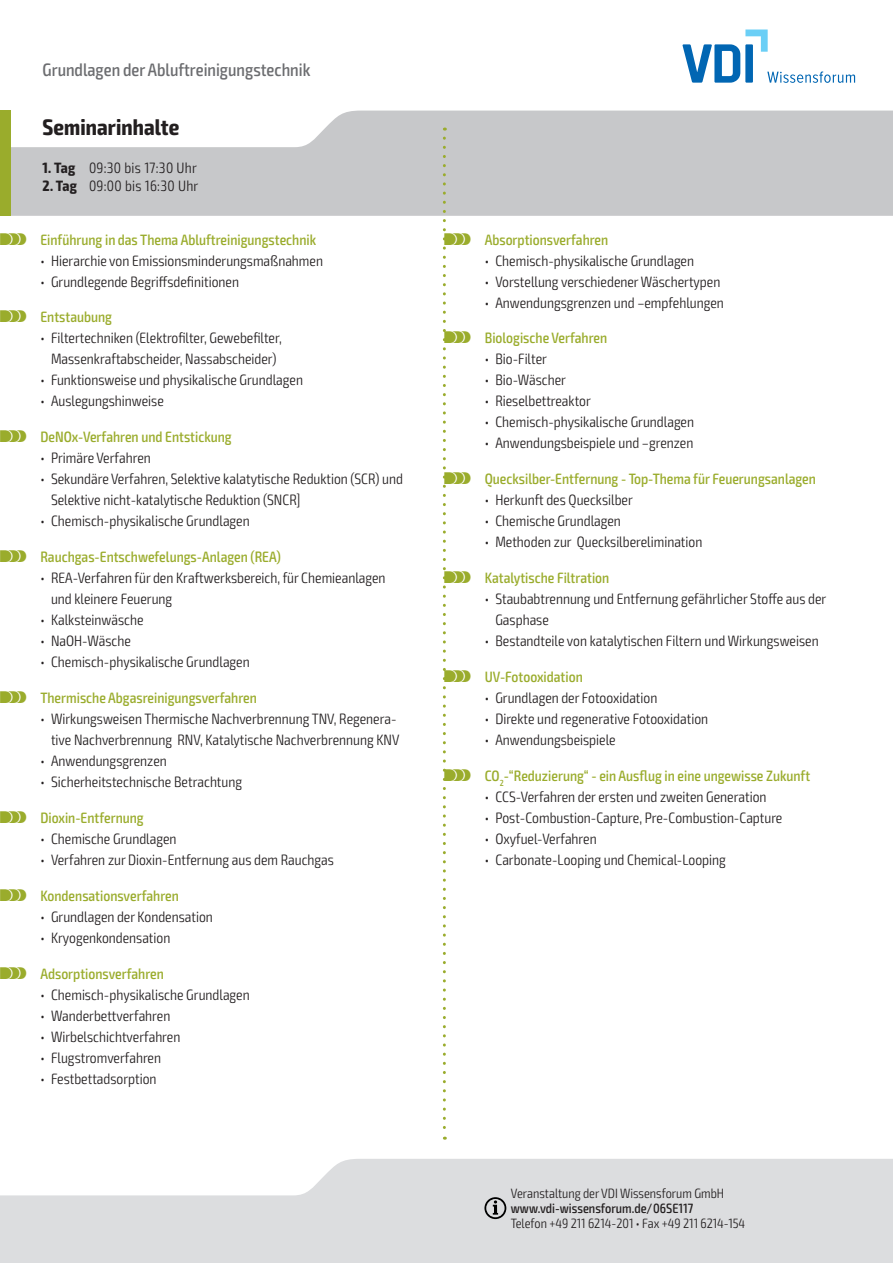
<style>
.page{position:relative;width:893px;height:1263px;background:#fff}
.page>*{position:absolute;margin:0;border:0;box-sizing:border-box;transform-origin:0 0}
.t1{font:700 condensed 22.5px "Exo 2";letter-spacing:.005em;color:#231f20}
.t2{font:500 condensed 18px "Exo 2";color:#6c6d70}
.t3{font:300 condensed 15px/21px "Exo 2";color:#231f20}
.t4{font:500 condensed 15px "Exo 2";color:#9aac2c}
.t5{font:300 condensed 15px "Exo 2";letter-spacing:.02em;color:#231f20}
.t6{font:300 condensed 13.5px "Exo 2";color:#231f20}
.t7{font:500 condensed 13.5px "Exo 2";color:#231f20}
.s1{font-weight:700}
.s2{font-family:"VDI Iconset S4 A Regular";font-weight:400;font-stretch:normal}
</style>
<div class="page">
<svg style="left:0;top:1159px;width:893px;height:104px;background:#e0e1e3"></svg>
<svg style="left:11px;top:111px;width:882px;height:105px;background:#cdced0"></svg>
<div style="left:0;top:111px;width:11px;height:105px;background:#9aac2c"></div>
<svg style="left:484px;top:1197px;width:22px;height:22px"></svg>
<svg style="left:682px;top:30px;width:173px;height:53px"></svg>
<svg style="left:443px;top:138px;width:3px;height:1002px"></svg>
<p class="t2" style="left:43px;top:59px;width:269px">Grundlagen der Abluftreinigungstechnik</p>
<h1 class="t1" style="left:43px;top:113px;width:138px">Seminarinhalte</h1>
<p class="t5" style="left:43px;top:159px;width:156px"><span class="s1">1. Tag</span> 09:30 bis 17:30 Uhr</p>
<p class="t5" style="left:43px;top:177px;width:157px"><span class="s1">2. Tag</span> 09:00 bis 16:30 Uhr</p>
<p class="t4" style="left:0;top:230px;width:318px"><span class="s2">S</span> Einführung in das Thema Abluftreinigungstechnik</p>
<p class="t3" style="left:40px;top:250px;width:284px">• Hierarchie von Emissionsminderungsmaßnahmen</p>
<p class="t3" style="left:40px;top:271px;width:200px">• Grundlegende Begriffsdefinitionen</p>
<p class="t4" style="left:0;top:308px;width:114px"><span class="s2">S</span> Entstaubung</p>
<p class="t3" style="left:40px;top:328px;width:243px;text-align:center">• Filtertechniken (Elektrofilter, Gewebefilter,<br>Massenkraftabscheider, Nassabscheider)</p>
<p class="t3" style="left:40px;top:370px;width:264px">• Funktionsweise und physikalische Grundlagen</p>
<p class="t3" style="left:40px;top:391px;width:125px">• Auslegungshinweise</p>
<p class="t4" style="left:0;top:428px;width:233px"><span class="s2">S</span> DeNOx-Verfahren und Entstickung</p>
<p class="t3" style="left:40px;top:448px;width:112px">• Primäre Verfahren</p>
<p class="t3" style="left:51px;top:469px;width:353px;text-indent:-11px">• Sekundäre Verfahren, Selektive kalatytische Reduktion (SCR) und<br>Selektive nicht-katalytische Reduktion (SNCR]</p>
<p class="t3" style="left:40px;top:511px;width:211px">• Chemisch-physikalische Grundlagen</p>
<p class="t4" style="left:0;top:548px;width:282px"><span class="s2">S</span> Rauchgas-Entschwefelungs-Anlagen (REA)</p>
<p class="t3" style="left:51px;top:568px;width:336px;text-indent:-11px">• REA-Verfahren für den Kraftwerksbereich, für Chemieanlagen und kleinere Feuerung</p>
<p class="t3" style="left:40px;top:610px;width:105px">• Kalksteinwäsche</p>
<p class="t3" style="left:40px;top:631px;width:92px">• NaOH-Wäsche</p>
<p class="t3" style="left:40px;top:652px;width:211px">• Chemisch-physikalische Grundlagen</p>
<p class="t4" style="left:0;top:689px;width:258px"><span class="s2">S</span> Thermische Abgasreinigungsverfahren</p>
<p class="t3" style="left:51px;top:709px;width:350px;text-indent:-11px">• Wirkungsweisen Thermische Nachverbrennung TNV, Regenera&shy;tive Nachverbrennung RNV, Katalytische Nachverbrennung KNV</p>
<p class="t3" style="left:40px;top:751px;width:128px">• Anwendungsgrenzen</p>
<p class="t3" style="left:40px;top:772px;width:203px">• Sicherheitstechnische Betrachtung</p>
<p class="t4" style="left:0;top:809px;width:145px"><span class="s2">S</span> Dioxin-Entfernung</p>
<p class="t3" style="left:40px;top:828px;width:138px">• Chemische Grundlagen</p>
<p class="t3" style="left:40px;top:849px;width:295px">• Verfahren zur Dioxin-Entfernung aus dem Rauchgas</p>
<p class="t4" style="left:0;top:887px;width:180px"><span class="s2">S</span> Kondensationsverfahren</p>
<p class="t3" style="left:40px;top:906px;width:174px">• Grundlagen der Kondensation</p>
<p class="t3" style="left:40px;top:927px;width:131px">• Kryogenkondensation</p>
<p class="t4" style="left:0;top:965px;width:165px"><span class="s2">S</span> Adsorptionsverfahren</p>
<p class="t3" style="left:40px;top:984px;width:211px">• Chemisch-physikalische Grundlagen</p>
<p class="t3" style="left:40px;top:1005px;width:131px">• Wanderbettverfahren</p>
<p class="t3" style="left:40px;top:1026px;width:141px">• Wirbelschichtverfahren</p>
<p class="t3" style="left:40px;top:1047px;width:122px">• Flugstromverfahren</p>
<p class="t3" style="left:40px;top:1068px;width:118px">• Festbettadsorption</p>
<p class="t4" style="left:444px;top:230px;width:165px"><span class="s2">S</span> Absorptionsverfahren</p>
<p class="t3" style="left:485px;top:250px;width:211px">• Chemisch-physikalische Grundlagen</p>
<p class="t3" style="left:485px;top:271px;width:237px">• Vorstellung verschiedener Wäschertypen</p>
<p class="t3" style="left:485px;top:292px;width:241px">• Anwendungsgrenzen und –empfehlungen</p>
<p class="t4" style="left:444px;top:329px;width:164px"><span class="s2">S</span> Biologische Verfahren</p>
<p class="t3" style="left:485px;top:349px;width:64px">• Bio-Filter</p>
<p class="t3" style="left:485px;top:370px;width:83px">• Bio-Wäscher</p>
<p class="t3" style="left:485px;top:391px;width:108px">• Rieselbettreaktor</p>
<p class="t3" style="left:485px;top:412px;width:211px">• Chemisch-physikalische Grundlagen</p>
<p class="t3" style="left:485px;top:433px;width:210px">• Anwendungsbeispiele und –grenzen</p>
<p class="t4" style="left:444px;top:470px;width:373px"><span class="s2">S</span> Quecksilber-Entfernung - Top-Thema für Feuerungsanlagen</p>
<p class="t3" style="left:485px;top:490px;width:150px">• Herkunft des Quecksilber</p>
<p class="t3" style="left:485px;top:511px;width:138px">• Chemische Grundlagen</p>
<p class="t3" style="left:485px;top:532px;width:219px">• Methoden zur Quecksilberelimination</p>
<p class="t4" style="left:444px;top:569px;width:166px"><span class="s2">S</span> Katalytische Filtration</p>
<p class="t3" style="left:495px;top:589px;width:332px;text-indent:-11px">• Staubabtrennung und Entfernung gefährlicher Stoffe aus der<br>Gasphase</p>
<p class="t3" style="left:485px;top:631px;width:335px">• Bestandteile von katalytischen Filtern und Wirkungsweisen</p>
<p class="t4" style="left:444px;top:668px;width:140px"><span class="s2">S</span> UV-Fotooxidation</p>
<p class="t3" style="left:485px;top:688px;width:174px">• Grundlagen der Fotooxidation</p>
<p class="t3" style="left:485px;top:709px;width:225px">• Direkte und regenerative Fotooxidation</p>
<p class="t3" style="left:485px;top:730px;width:133px">• Anwendungsbeispiele</p>
<p class="t4" style="left:444px;top:767px;width:367px"><span class="s2">S</span> CO<sub>2</sub>-“Reduzierung“ - ein Ausflug in eine ungewisse Zukunft</p>
<p class="t3" style="left:485px;top:786px;width:283px">• CCS-Verfahren der ersten und zweiten Generation</p>
<p class="t3" style="left:485px;top:807px;width:299px">• Post-Combustion-Capture, Pre-Combustion-Capture</p>
<p class="t3" style="left:485px;top:828px;width:113px">• Oxyfuel-Verfahren</p>
<p class="t3" style="left:485px;top:849px;width:243px">• Carbonate-Looping und Chemical-Looping</p>
<p class="t6" style="left:511px;top:1185px;width:215px">Veranstaltung der VDI Wissensforum GmbH</p>
<p class="t7" style="left:511px;top:1200px;width:184px">www.vdi-wissensforum.de/06SE117</p>
<p class="t6" style="left:511px;top:1215px;width:236px">Telefon +49 211 6214-201 • Fax +49 211 6214-154</p>
</div>
